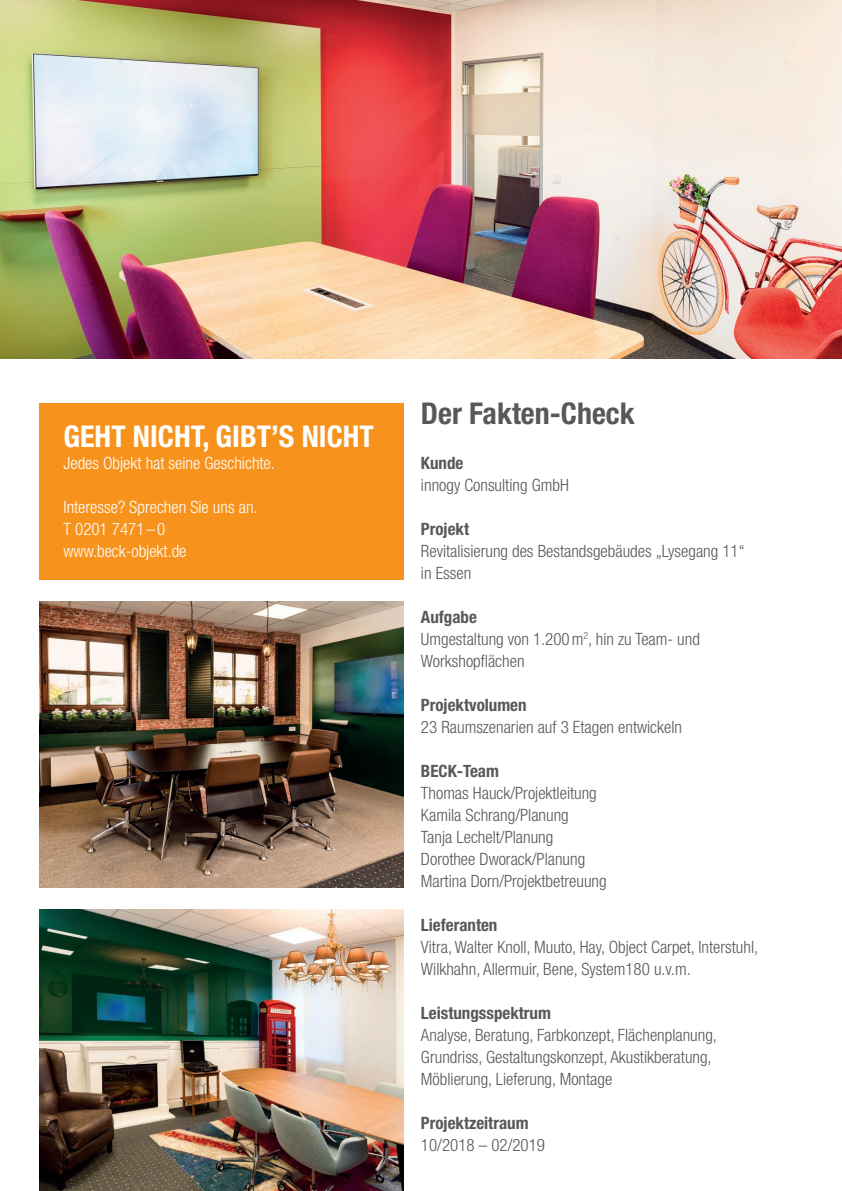
<style>
.page{position:relative;width:842px;height:1191px;background:#fff}
.page>*{position:absolute;margin:0;border:0;box-sizing:border-box;transform-origin:0 0}
.t1{font:700 condensed 30px "Helvetica Neue LT Std";color:#fff}
.t2{font:700 condensed 30px "Helvetica Neue LT Std";color:#57585a}
.t3{font:300 condensed 17px/22px "Helvetica Neue LT Std";color:#57585a}
.t4{font:300 condensed 17px/22px "Helvetica Neue LT Std";color:#fff}
.t5{font:700 condensed 17px "Helvetica Neue LT Std";color:#57585a}
.s1{font-weight:700}
</style>
<div class="page">
<img style="left:0;top:0;width:842px;height:359px">
<img style="left:40px;top:909px;width:364px;height:282px">
<div style="left:40px;top:403px;width:364px;height:176px;background:#f7931d"></div>
<img style="left:40px;top:601px;width:364px;height:286px">
<h1 class="t1" style="left:64px;top:418px;width:312px">GEHT NICHT, GIBT’S NICHT</h1>
<p class="t4" style="left:64px;top:452px;width:213px">Jedes Objekt hat seine Geschichte.</p>
<p class="t4" style="left:64px;top:496px;width:196px">Interesse? Sprechen Sie uns an.<br>T 0201 7471–0 www.beck-objekt.de</p>
<h1 class="t2" style="left:421px;top:395px;width:215px">Der Fakten-Check</h1>
<p class="t5" style="left:421px;top:453px;width:44px">Kunde</p>
<p class="t3" style="left:421px;top:474px;width:149px">innogy Consulting GmbH</p>
<p class="t5" style="left:421px;top:519px;width:50px">Projekt</p>
<p class="t3" style="left:421px;top:540px;width:325px">Revitalisierung des Bestandsgebäudes „Lysegang 11“ in Essen</p>
<p class="t3" style="left:421px;top:606px;width:280px"><span class="s1">Aufgabe<br></span>Umgestaltung von 1.200m<sup>2</sup>, hin zu Team- und<br>Workshopflächen</p>
<p class="t5" style="left:421px;top:695px;width:107px">Projektvolumen</p>
<p class="t3" style="left:421px;top:716px;width:263px">23 Raumszenarien auf 3 Etagen entwickeln</p>
<p class="t5" style="left:421px;top:761px;width:80px">BECK-Team</p>
<p class="t3" style="left:421px;top:782px;width:187px">Thomas Hauck/Projektleitung<br>Kamila Schrang/Planung<br>Tanja Lechelt/Planung<br>Dorothee Dworack/Planung<br>Martina Dorn/Projektbetreuung</p>
<p class="t5" style="left:421px;top:915px;width:78px">Lieferanten</p>
<p class="t3" style="left:421px;top:936px;width:339px">Vitra, Walter Knoll, Muuto, Hay, Object Carpet, Interstuhl,<br>Wilkhahn, Allermuir, Bene, System180 u.v.m.</p>
<p class="t5" style="left:421px;top:1002px;width:131px">Leistungsspektrum</p>
<p class="t3" style="left:421px;top:1024px;width:298px">Analyse, Beratung, Farbkonzept, Flächenplanung,<br>Grundriss, Gestaltungskonzept, Akustikberatung,<br>Möblierung, Lieferung, Montage</p>
<p class="t5" style="left:421px;top:1112px;width:109px">Projektzeitraum</p>
<p class="t3" style="left:421px;top:1134px;width:126px">10/2018 – 02/2019</p>
</div>
